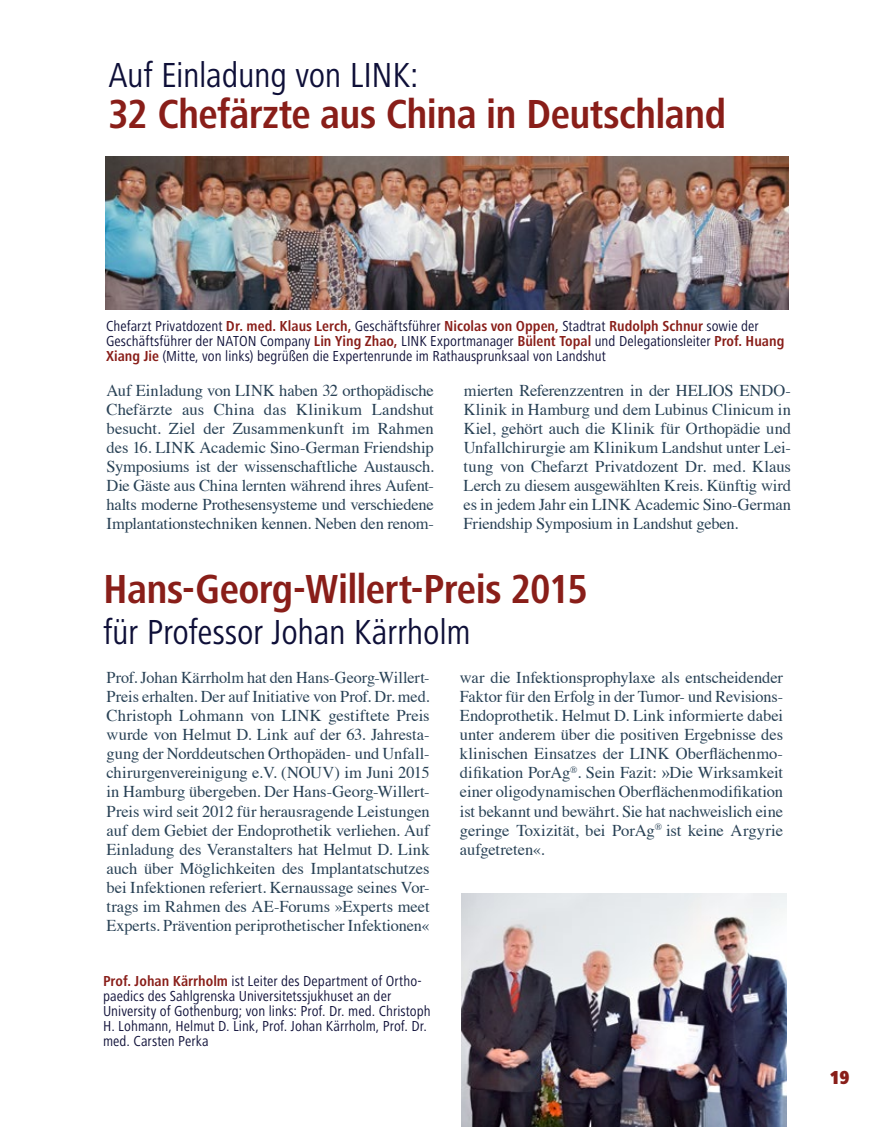
<style>
.page{position:relative;width:893px;height:1127px;background:#fff}
.page>*{position:absolute;margin:0;border:0;box-sizing:border-box;transform-origin:0 0}
.t1{font:700 condensed 42px "Frutiger Next LT";letter-spacing:-.02em;color:#891e19}
.t2{font:condensed 36px "Frutiger Next LT";letter-spacing:-.01em;color:#0e0f38}
.t3{font:900 condensed 19.5px "Frutiger Next LT";color:#891e19}
.t4{font:16.5px/19.2px "Times";letter-spacing:-.01em;color:#284155;text-align:justify}
.t5{font:condensed 15px/15px "Frutiger Next LT";letter-spacing:.005em;color:#0e0f38}
.s1{font-weight:700;color:#891e19}
.s2{font-family:"Times New Roman"}
</style>
<div class="page">
<img style="left:106px;top:156px;width:683px;height:153px">
<img style="left:461px;top:893px;width:326px;height:234px">
<h2 class="t2" style="left:108px;top:55px;width:312px">Auf Einladung von LINK:</h2>
<h1 class="t1" style="left:108px;top:90px;width:619px">32 Chefärzte aus China in Deutschland</h1>
<p class="t5" style="left:106px;top:318px;width:680px">Chefarzt Privatdozent <span class="s1">Dr. med. Klaus Lerch,</span> Geschäftsführer <span class="s1">Nicolas von Oppen,</span> Stadtrat <span class="s1">Rudolph Schnur</span> sowie der<br>Geschäftsführer der NATON Company <span class="s1">Lin Ying Zhao,</span> LINK Exportmanager <span class="s1">Bülent Topal</span> und Delegationsleiter <span class="s1">Prof. Huang<br>Xiang Jie</span> (Mitte, von links) begrüßen die Expertenrunde im Rathausprunksaal von Landshut</p>
<p class="t4" style="left:107px;top:379px;width:329px">Auf Einladung von LINK haben 32 orthopädische Chefärzte aus China das Klinikum Landshut besucht. Ziel der Zusammenkunft im Rahmen des 16. LINK Academic Sino-German Friendship Symposiums ist der wissenschaftliche Austausch.<br>Die Gäste aus China lernten während ihres Aufent&shy;halts moderne Prothesensysteme und verschiedene Implantationstechniken kennen. Neben den renom-</p>
<p class="t4" style="left:464px;top:379px;width:329px">mierten Referenzzentren in der HELIOS ENDO-Klinik in Hamburg und dem Lubinus Clinicum in Kiel, gehört auch die Klinik für Orthopädie und Unfallchirurgie am Klinikum Landshut unter Lei&shy;tung von Chefarzt Privatdozent Dr. med. Klaus Lerch zu diesem ausgewählten Kreis. Künftig wird es in jedem Jahr ein LINK Academic Sino-German Friendship Symposium in Landshut geben.</p>
<h1 class="t1" style="left:103px;top:565px;width:486px">Hans-Georg-Willert-Preis 2015</h1>
<h2 class="t2" style="left:103px;top:612px;width:369px">für Professor Johan Kärrholm</h2>
<p class="t4" style="left:107px;top:666px;width:325px">Prof. Johan Kärrholm hat den Hans-Georg-Willert-Preis erhalten. Der auf Initiative von Prof. Dr. med.<br>Christoph Lohmann von LINK gestiftete Preis wurde von Helmut D. Link auf der 63. Jahresta&shy;gung der Norddeutschen Orthopäden- und Unfall&shy;chirurgenvereinigung e.V. (NOUV) im Juni 2015 in Hamburg übergeben. Der Hans-Georg-Willert-Preis wird seit 2012 für herausragende Leistungen auf dem Gebiet der Endoprothetik verliehen. Auf Einladung des Veranstalters hat Helmut D. Link auch über Möglichkeiten des Implantatschutzes bei Infektionen referiert. Kernaussage seines Vor&shy;trags im Rahmen des AE-Forums »Experts meet Experts. Prävention periprothetischer Infektionen«</p>
<p class="t4" style="left:460px;top:666px;width:325px">war die Infektionsprophylaxe als entscheidender Faktor für den Erfolg in der Tumor- und Revisions-Endoprothetik. Helmut D. Link informierte dabei unter anderem über die positiven Ergebnisse des klinischen Einsatzes der LINK Oberflächenmo&shy;difikation PorAg<sup>®</sup>. Sein Fazit: <span class="s2">»</span>Die Wirksamkeit einer oligodynamischen Oberflächenmodifikation ist bekannt und bewährt. Sie hat nachweislich eine geringe Toxizität, bei PorAg<sup>®</sup> ist keine Argyrie aufgetreten«.</p>
<p class="t5" style="left:103px;top:974px;width:329px"><span class="s1">Prof. Johan Kärrholm</span> ist Leiter des Department of Ortho&shy;paedics des Sahlgrenska Universitetssjukhuset an der University of Gothenburg; von links: Prof. Dr. med. Christoph H. Lohmann, Helmut D. Link, Prof. Johan Kärrholm, Prof. Dr. med. Carsten Perka</p>
<p class="t3" style="left:830px;top:1067px;width:21px">19</p>
</div>
